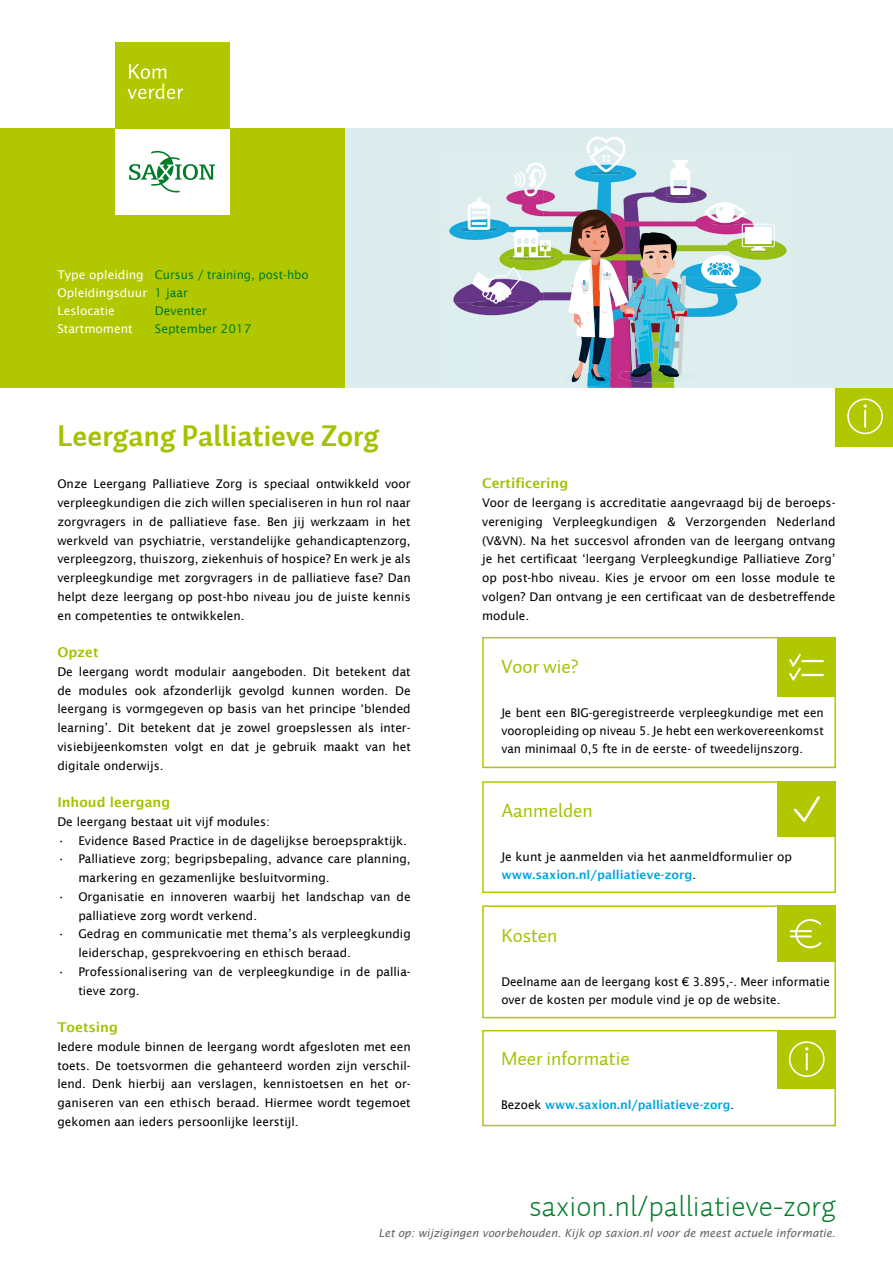
<style>
.page{position:relative;width:893px;height:1263px;background:#fff}
.page>*{position:absolute;margin:0;border:0;box-sizing:border-box;transform-origin:0 0}
.t1{font:300 30px "Auto 1";color:#007c28}
.t2{font:700 30px "Auto 1";color:#a6c100}
.t3{font:19.5px "Auto 1";color:#a6c100}
.t4{font:600 13.5px "Lucida Sans";color:#a6c100}
.t5{font:12px/18.8px "Lucida Sans";color:#000}
.t6{font:12px/18px "Lucida Sans";color:#fff}
.t7{font:600 12px "Lucida Sans";color:#00a7e3}
.t8{font:12px "Lucida Sans";color:#007c28}
.t9{font:italic 11.25px "Lucida Sans";color:#646567}
.s1{color:#007c28}
.s2{font-weight:600;color:#00a7e3}
.s3{font-weight:400;color:#000}
</style>
<div class="page">
<div style="left:343px;top:129px;width:550px;height:259px;background:#ddeded"></div>
<img style="left:543px;top:166px;width:244px;height:112px">
<img style="left:449px;top:192px;width:94px;height:110px">
<img style="left:667px;top:278px;width:90px;height:110px">
<img style="left:543px;top:292px;width:25px;height:9px">
<img style="left:454px;top:302px;width:188px;height:86px">
<img style="left:642px;top:383px;width:25px;height:5px">
<img style="left:470px;top:301px;width:52px;height:6px">
<img style="left:588px;top:172px;width:36px;height:3px">
<img style="left:522px;top:196px;width:16px;height:2px">
<img style="left:665px;top:194px;width:31px;height:3px">
<img style="left:703px;top:287px;width:37px;height:2px">
<img style="left:458px;top:227px;width:42px;height:5px">
<img style="left:508px;top:255px;width:47px;height:6px">
<svg style="left:670px;top:160px;width:20px;height:35px"></svg>
<svg style="left:512px;top:230px;width:39px;height:27px"></svg>
<svg style="left:468px;top:197px;width:22px;height:33px"></svg>
<svg style="left:513px;top:162px;width:34px;height:34px"></svg>
<svg style="left:472px;top:267px;width:49px;height:37px"></svg>
<svg style="left:701px;top:202px;width:74px;height:85px"></svg>
<svg style="left:587px;top:137px;width:39px;height:35px"></svg>
<img style="left:688px;top:371px;width:8px;height:12px">
<img style="left:558px;top:373px;width:56px;height:13px">
<svg style="left:568px;top:209px;width:120px;height:174px"></svg>
<div style="left:0;top:129px;width:344px;height:259px;background:#b1c800"></div>
<div style="left:115px;top:129px;width:115px;height:86px;background:#fff"></div>
<div style="left:115px;top:43px;width:115px;height:86px;background:#b1c800"></div>
<svg style="left:128px;top:64px;width:55px;height:35px"></svg>
<svg style="left:129px;top:150px;width:86px;height:43px"></svg>
<div style="left:836px;top:388px;width:57px;height:58px;background:#b1c800"></div>
<svg style="left:847px;top:398px;width:36px;height:36px"></svg>
<div style="left:482px;top:905px;width:354px;height:113px;border:2px solid #b1c800"></div>
<div style="left:777px;top:905px;width:59px;height:57px;background:#b1c800"></div>
<svg style="left:794px;top:919px;width:28px;height:30px"></svg>
<hr style="left:791px;top:930px;width:20px;height:2px;background:#fff">
<hr style="left:791px;top:935px;width:20px;height:2px;background:#fff">
<div style="left:482px;top:781px;width:354px;height:112px;border:2px solid #b1c800"></div>
<div style="left:777px;top:781px;width:59px;height:56px;background:#b1c800"></div>
<svg style="left:794px;top:796px;width:26px;height:26px"></svg>
<div style="left:482px;top:637px;width:354px;height:131px;border:2px solid #b1c800"></div>
<div style="left:777px;top:638px;width:59px;height:58px;background:#b1c800"></div>
<hr style="left:801px;top:660px;width:23px;height:2px;background:#fff">
<hr style="left:801px;top:674px;width:23px;height:2px;background:#fff">
<svg style="left:789px;top:654px;width:12px;height:26px"></svg>
<div style="left:482px;top:1030px;width:354px;height:96px;border:2px solid #b1c800"></div>
<div style="left:777px;top:1030px;width:59px;height:58px;background:#b1c800"></div>
<svg style="left:789px;top:1041px;width:36px;height:36px"></svg>
<p class="t6" style="left:57px;top:266px;width:253px">Type opleiding <span class="s1">Cursus / training, post-hbo<br></span>Opleidingsduur <span class="s1">1 jaar<br></span>Leslocatie</p>
<p class="t8" style="left:155px;top:304px;width:54px">Deventer</p>
<p class="t6" style="left:57px;top:320px;width:77px">Startmoment</p>
<p class="t8" style="left:155px;top:322px;width:98px">September 2017</p>
<h1 class="t2" style="left:57px;top:417px;width:324px">Leergang Palliatieve Zorg</h1>
<p class="t5" style="left:57px;top:475px;width:355px;text-align:justify">Onze Leergang Palliatieve Zorg is speciaal ontwikkeld voor verpleegkundigen die zich willen specialiseren in hun rol naar zorgvragers in de palliatieve fase. Ben jij werkzaam in het werkveld van psychiatrie, verstandelijke gehandicaptenzorg, verpleegzorg, thuiszorg, ziekenhuis of hospice? En werk je als verpleegkundige met zorgvragers in de palliatieve fase? Dan helpt deze leergang op post-hbo niveau jou de juiste kennis en competenties te ontwikkelen.</p>
<p class="t4" style="left:57px;top:644px;width:43px">Opzet</p>
<p class="t5" style="left:57px;top:662px;width:355px;text-align:justify">De leergang wordt modulair aangeboden. Dit betekent dat de modules ook afzonderlijk gevolgd kunnen worden. De leergang is vormgegeven op basis van het principe ‘blended learning’. Dit betekent dat je zowel groepslessen als inter&shy;visiebijeenkomsten volgt en dat je gebruik maakt van het digitale onderwijs.</p>
<p class="t4" style="left:57px;top:794px;width:114px">Inhoud leergang</p>
<p class="t5" style="left:57px;top:812px;width:214px">De leergang bestaat uit vijf modules:</p>
<p class="t5" style="left:57px;top:831px;width:351px">• Evidence Based Practice in de dagelijkse beroepspraktijk.</p>
<p class="t5" style="left:78px;top:850px;width:334px;text-indent:-21px">• Palliatieve zorg; begripsbepaling, advance care planning, markering en gezamenlijke besluitvorming.</p>
<p class="t5" style="left:78px;top:887px;width:334px;text-indent:-21px">• Organisatie en innoveren waarbij het landschap van de palliatieve zorg wordt verkend.</p>
<p class="t5" style="left:78px;top:925px;width:334px;text-indent:-21px">• Gedrag en communicatie met thema’s als verpleegkundig leiderschap, gesprekvoering en ethisch beraad.</p>
<p class="t5" style="left:78px;top:962px;width:334px;text-indent:-21px">• Professionalisering van de verpleegkundige in de pallia&shy;tieve zorg.</p>
<p class="t4" style="left:57px;top:1019px;width:62px">Toetsing</p>
<p class="t5" style="left:57px;top:1037px;width:355px;text-align:justify">Iedere module binnen de leergang wordt afgesloten met een toets. De toetsvormen die gehanteerd worden zijn verschil&shy;lend. Denk hierbij aan verslagen, kennistoetsen en het or&shy;ganiseren van een ethisch beraad. Hiermee wordt tegemoet gekomen aan ieders persoonlijke leerstijl.</p>
<p class="t4" style="left:482px;top:476px;width:88px">Certificering</p>
<p class="t5" style="left:482px;top:493px;width:355px;text-align:justify">Voor de leergang is accreditatie aangevraagd bij de beroeps&shy;vereniging Verpleegkundigen &amp; Verzorgenden Nederland (V&amp;VN). Na het succesvol afronden van de leergang ontvang je het certificaat ‘leergang Verpleegkundige Palliatieve Zorg’ op post-hbo niveau. Kies je ervoor om een losse module te volgen? Dan ontvang je een certificaat van de desbetreffende module.</p>
<h2 class="t3" style="left:501px;top:655px;width:79px">Voor wie?</h2>
<p class="t5" style="left:501px;top:704px;width:324px;line-height:18px;text-align:justify">Je bent een BIG-geregistreerde verpleegkundige met een vooropleiding op niveau 5. Je hebt een werkovereenkomst van minimaal 0,5 fte in de eerste- of tweedelijnszorg.</p>
<h2 class="t3" style="left:501px;top:798px;width:93px">Aanmelden</h2>
<p class="t5" style="left:501px;top:848px;width:292px;line-height:18px">Je kunt je aanmelden via het aanmeldformulier op <span class="s2">www.saxion.nl/palliatieve-zorg</span>.</p>
<h2 class="t3" style="left:501px;top:923px;width:58px">Kosten</h2>
<p class="t5" style="left:501px;top:973px;width:330px;line-height:18px">Deelname aan de leergang kost € 3.895,-. Meer informatie over de kosten per module vind je op de website.</p>
<h2 class="t3" style="left:501px;top:1046px;width:130px">Meer informatie</h2>
<p class="t7" style="left:501px;top:1098px;width:235px"><span class="s3">Bezoek</span> www.saxion.nl/palliatieve-zorg<span class="s3">.</span></p>
<h1 class="t1" style="left:529px;top:1187px;width:308px">saxion.nl/palliatieve-zorg</h1>
<p class="t9" style="left:379px;top:1227px;width:458px">Let op: wijzigingen voorbehouden. Kijk op saxion.nl voor de meest actuele informatie.</p>
</div>
